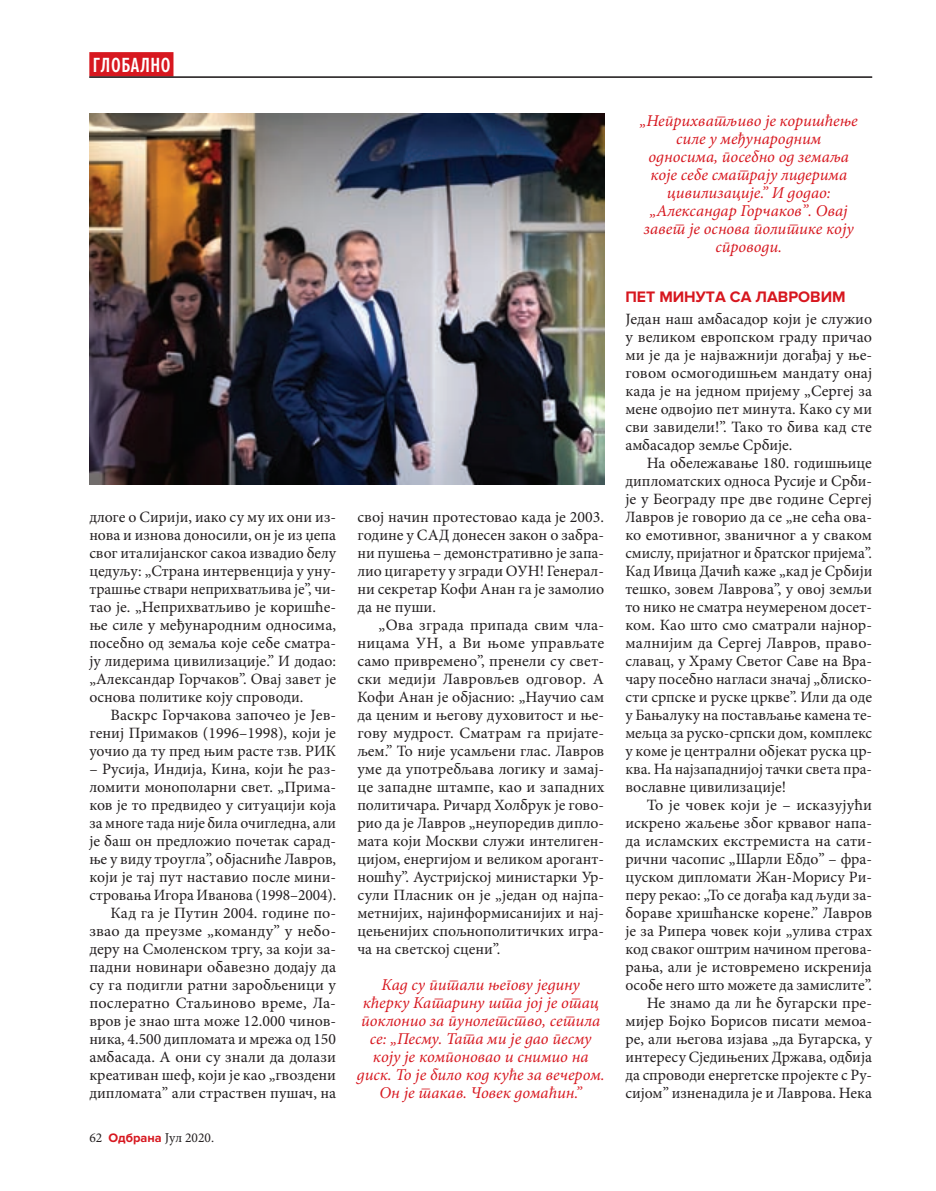
<style>
.page{position:relative;width:936px;height:1191px;background:#fff}
.page>*{position:absolute;margin:0;border:0;box-sizing:border-box;transform-origin:0 0}
.RubrikaLevo{font:600 21.3px "Proxima Nova Ex Cn";letter-spacing:.03em;color:#fff}
.CrveneMaleCentar{font:italic 16.5px/18px "Minion Pro";color:#d7171f;text-align:center}
.Body{font:15.75px/18px "Minion Pro";color:#231f20;text-align:justify}
.BodyPrviPasus{font:15.75px/18px "Minion Pro";color:#231f20;text-align:justify}
.MedjunaslovCrveni{font:700 15.75px "Proxima Nova";color:#d7171f}
.t1{font:13.5px "Minion Pro";color:#231f20}
.s1{font-family:"Proxima Nova";font-weight:700;font-size:12.75px;color:#d7171f}
</style>
<div class="page">
<img style="left:89px;top:114px;width:515px;height:371px">
<div style="left:89px;top:52px;width:84px;height:25px;background:#d7171f"></div>
<hr style="left:89px;top:77px;width:783px;height:1px;background:#231f20">
<p class="RubrikaLevo" style="left:93px;top:53px;width:79px">ГЛОБАЛНО</p>
<p class="Body" style="left:89px;top:508px;width:248px">длоге о Сирији, иако су му их они из&shy;нова и изнова доносили, он је из џепа свог италијанског сакоа извадио белу цедуљу: „Страна интервенција у уну&shy;трашње ствари неприхватљива је”, чи&shy;тао је. „Неприхватљиво је коришће&shy;ње силе у међународним односима, посебно од земаља које себе сматра&shy;ју лидерима цивилизације.” И додао: „Александар Горчаков”. Овај завет је основа политике коју спроводи.</p>
<p class="Body" style="left:89px;top:706px;width:248px;text-indent:21px">Васкрс Горчакова започео је Јев&shy;гениј Примаков (1996–1998), који је уочио да ту пред њим расте тзв. РИК</p>
<p class="Body" style="left:89px;top:760px;width:248px">– Русија, Индија, Кина, који ће раз&shy;ломити монополарни свет. „Прима&shy;ков је то предвидео у ситуацији која за многе тада није била очигледна, али је баш он предложио почетак сарад&shy;ње у виду троугла”, објасниће Лавров, који је тај пут наставио после мини&shy;стровања Игора Иванова (1998–2004).</p>
<p class="Body" style="left:89px;top:904px;width:248px;text-indent:21px">Кад га је Путин 2004. године по&shy;звао да преузме „команду” у небо&shy;деру на Смоленском тргу, за који за&shy;падни новинари обавезно додају да су га подигли ратни заробљеници у послератно Стаљиново време, Ла&shy;вров је знао шта може 12.000 чинов&shy;ника, 4.500 дипломата и мрежа од 150 амбасада. А они су знали да долази креативан шеф, који је као „гвоздени дипломата” али страствен пушач, на</p>
<p class="t1" style="left:89px;top:1129px;width:126px">62 <span class="s1">Одбрана</span> Јул 2020.</p>
<p class="Body" style="left:357px;top:508px;width:248px">свој начин протестовао кадa је 2003. године у САД донесен закон о забра&shy;ни пушења – демонстративно је запа&shy;лио цигарету у згради ОУН! Генерал&shy;ни секретар Кофи Анан га је замолио да не пуши.</p>
<p class="Body" style="left:357px;top:616px;width:248px;text-indent:21px">„Ова зграда припада свим чла&shy;ницама УН, а Ви њоме управљате само привремено”, пренели су свет&shy;ски медији Лавровљев одговор. А Кофи Анан је објаснио: „Научио сам да ценим и његову духовитост и ње&shy;гову мудрост. Сматрам га пријате&shy;љем.” То није усамљени глас. Лавров уме да употребљава логику и замај&shy;це западне штампе, као и западних политичара. Ричард Холбрук је гово&shy;рио да је Лавров „неупоредив дипло&shy;мата који Москви служи интелиген&shy;цијом, енергијом и великом арогант&shy;ношћу”. Аустријској министарки Ур&shy;сули Пласник он је „један од најпа&shy;метнијих, најинформисанијих и нај&shy;цењенијих спољнополитичких игра&shy;ча на светској сцени”.</p>
<p class="CrveneMaleCentar" style="left:357px;top:976px;width:249px">Кад су питали његову једину кћерку Катарину шта јој је отац поклонио за пунолетство, сетила се: „Песму. Тата ми је дао песму коју је компоновао и снимио на диск. То је било код куће за вечером.<br>Он је такав. Човек домаћин.”</p>
<p class="CrveneMaleCentar" style="left:639px;top:112px;width:219px">„Неприхватљиво је коришћење силе у међународним односима, посебно од земаља које себе сматрају лидерима цивилизације.” И додао: „Александар Горчаков”. Овај завет је основа политике коју спроводи.</p>
<p class="MedjunaslovCrveni" style="left:625px;top:287px;width:222px">ПЕТ МИНУТА СА ЛАВРОВИМ</p>
<p class="BodyPrviPasus" style="left:625px;top:310px;width:248px">Један наш амбасадор који je служио у великом европском граду причао ми је да је најважнији догађај у ње&shy;говом осмогодишњем мандату онај када је на једном пријему „Сергеј за мене одвојио пет минута. Како су ми сви завидели!”. Тако то бива кад сте амбасадор земље Србије.</p>
<p class="Body" style="left:625px;top:454px;width:248px;text-indent:21px">На обележавање 180. годишњице дипломатских односа Русије и Срби&shy;је у Београду пре две године Сергеј Лавров је говорио да се „не сећа ова&shy;ко емотивног, званичног а у сваком смислу, пријатног и братског пријема”.<br>Кад Ивица Дачић каже „кад је Србији тешко, зовем Лаврова”, у овој земљи то нико не сматра неумереном досет&shy;ком. Као што смо сматрали најнор&shy;малнијим да Сергеј Лавров, право&shy;славац, у Храму Светог Саве на Вра&shy;чару посебно нагласи значај „блиско&shy;сти српске и руске цркве”. Или да оде у Бањалуку на постављање камена те&shy;мељца за руско-српски дом, комплекс у коме је централни објекат руска цр&shy;ква. На најзападнијој тачки света пра&shy;вославне цивилизације!</p>
<p class="Body" style="left:625px;top:796px;width:248px;text-indent:21px">То је човек који је – исказујући искрено жаљење због крвавог напа&shy;да исламских екстремиста на сати&shy;рични часопис „Шарли Ебдо” – фра&shy;цуском дипломати Жан-Морису Ри&shy;перу рекао: „То се догађа кад људи за&shy;бораве хришћанске корене.” Лавров је за Рипера човек који „улива страх код сваког оштрим начином прегова&shy;рања, али је истовремено искренија особе него што можете да замислите”.</p>
<p class="Body" style="left:625px;top:994px;width:248px;text-indent:21px">Не знамо да ли ће бугарски пре&shy;мијер Бојко Борисов писати мемоа&shy;ре, али његова изјава „да Бугарска, у интересу Сједињених Држава, одбија да спроводи енергетске пројекте с Ру&shy;сијом” изненадила је и Лаврова. Нека</p>
</div>
